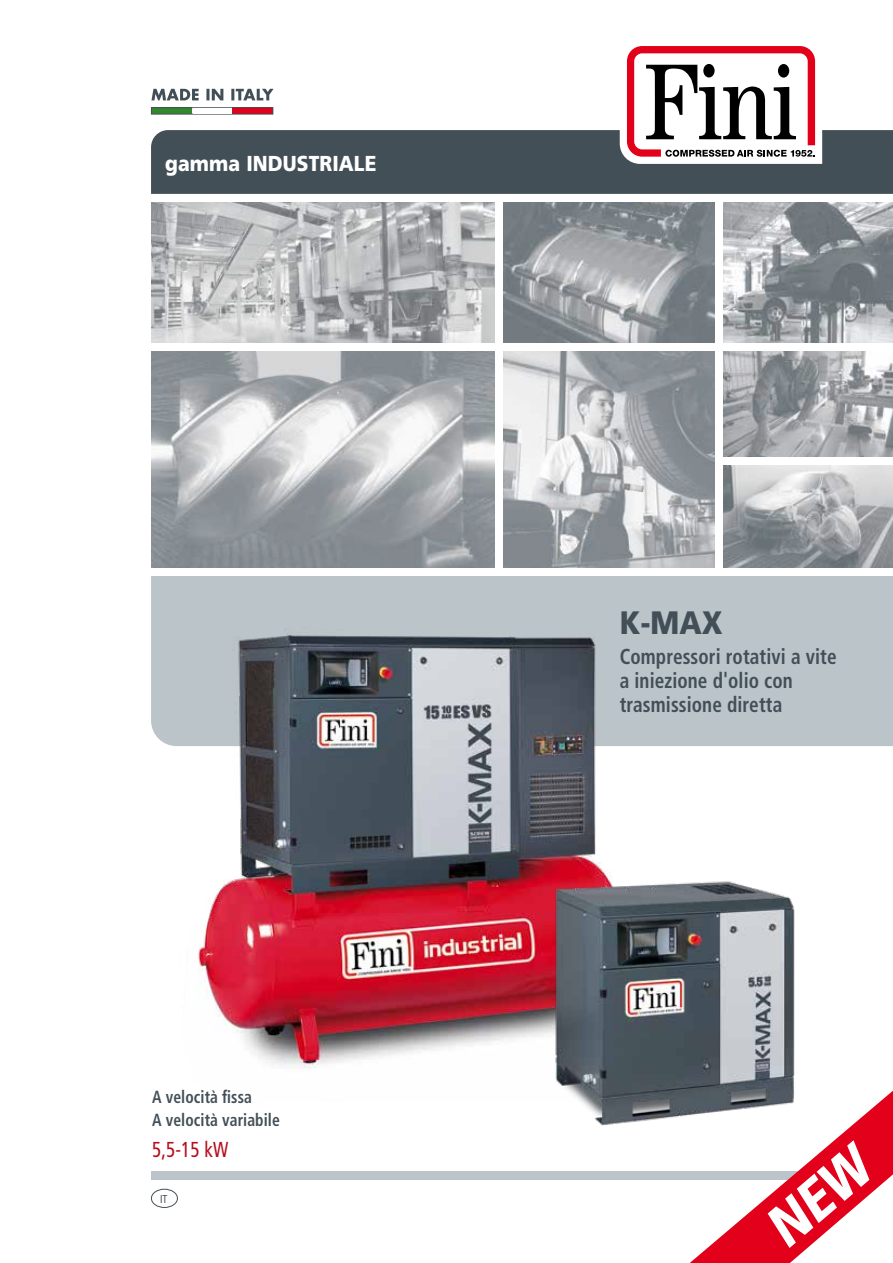
<style>
.page{position:relative;width:893px;height:1263px;background:#fff}
.page>*{position:absolute;margin:0;border:0;box-sizing:border-box;transform-origin:0 0}
.t1{font:900 32.4px "Frutiger LT Std";color:#434f57;scale:.89 1}
.t2{font:700 condensed 21.6px/24px "Frutiger LT Std";letter-spacing:.005em;color:#434f57;scale:.89 1}
.t3{font:900 21.6px "Frutiger LT Std";letter-spacing:.005em;color:#fff;scale:.89 1}
.t4{font:condensed 21.6px "Frutiger LT Std";color:#b60d1c;scale:.89 1}
.t5{font:700 condensed 17.55px/22.5px "Frutiger LT Std";letter-spacing:.005em;color:#434f57;scale:.89 1}
.t6{font:10.5px "Futura Std";color:#434f57}
</style>
<div class="page">
<div style="left:151px;top:576px;width:742px;height:170px;background:#bbc4c9"></div>
<div style="left:151px;top:130px;width:742px;height:64px;background:#434f57"></div>
<img style="left:151px;top:202px;width:344px;height:141px">
<img style="left:723px;top:351px;width:170px;height:106px">
<img style="left:503px;top:202px;width:212px;height:141px">
<img style="left:503px;top:351px;width:212px;height:216px">
<img style="left:723px;top:465px;width:170px;height:102px">
<img style="left:723px;top:202px;width:170px;height:141px">
<img style="left:151px;top:351px;width:344px;height:216px">
<div style="left:151px;top:1189px;width:27px;height:19px;border:1px solid #434f57;border-radius:50%"></div>
<div style="left:232px;top:108px;width:41px;height:6px;background:#e2001a"></div>
<div style="left:151px;top:108px;width:41px;height:6px;background:#32892d"></div>
<div style="left:151px;top:107px;width:122px;height:7px;border:1px solid #434f57"></div>
<svg style="left:151px;top:89px;width:123px;height:11px"></svg>
<div style="left:193px;top:108px;width:38px;height:6px;background:#fff"></div>
<div style="left:151px;top:1172px;width:723px;height:8px;background:#bbc4c9"></div>
<svg style="left:690px;top:1091px;width:203px;height:172px"></svg>
<img style="left:181px;top:620px;width:466px;height:449px">
<img style="left:513px;top:860px;width:320px;height:307px">
<svg style="left:620px;top:46px;width:202px;height:118px"></svg>
<p class="t3" style="left:165px;top:150px;width:239px">gamma INDUSTRIALE</p>
<p class="t5" style="left:152px;top:1086px;width:145px">A velocità fissa<br>A velocità variabile</p>
<p class="t4" style="left:152px;top:1137px;width:87px">5,5-15 kW</p>
<p class="t6" style="left:160px;top:1192px;width:9px">IT</p>
<h1 class="t1" style="left:620px;top:603px;width:117px">K-MAX</h1>
<p class="t2" style="left:620px;top:644px;width:245px">Compressori rotativi a vite a iniezione d'olio con trasmissione diretta</p>
</div>
